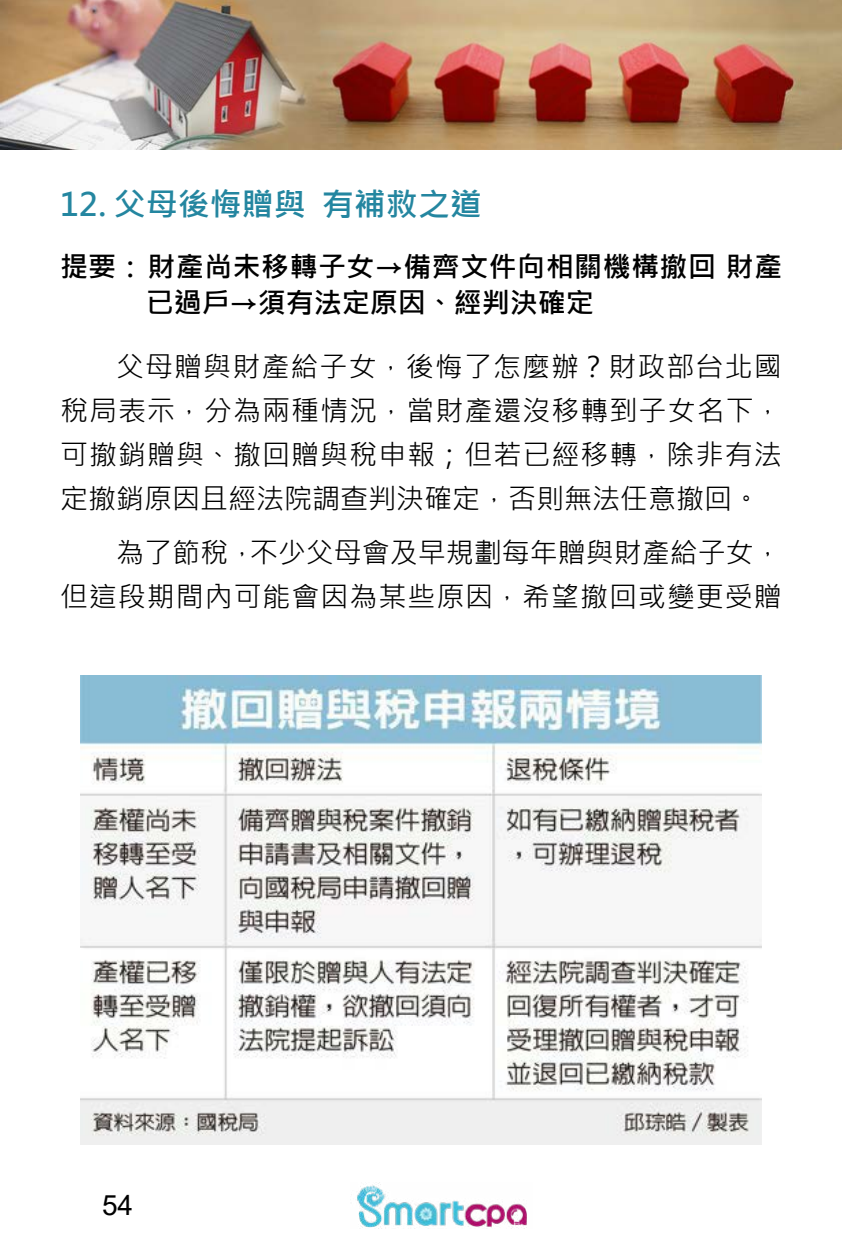
<style>
.page{position:relative;width:842px;height:1252px;background:#fff}
.page>*{position:absolute;margin:0;border:0;box-sizing:border-box;transform-origin:0 0}
.t1{font:700 32px "Microsoft Jheng Hei";color:#2486a0}
.t2{font:28px/44px "Microsoft Jheng Hei";letter-spacing:.015em;color:#000;text-align:justify}
.t3{font:28px/44px "Microsoft Jheng Hei";letter-spacing:.035em;color:#000;text-align:right}
.t4{font:700 28px/36px "Microsoft Jheng Hei";letter-spacing:.015em;color:#000}
.t5{font:28px "Arial";color:#000}
</style>
<div class="page">
<img style="left:357px;top:1182px;width:170px;height:46px">
<img style="left:80px;top:675px;width:682px;height:470px">
<img style="left:0;top:0;width:842px;height:150px">
<p class="t1" style="left:60px;top:185px;width:423px">12. 父母後悔贈與 有補救之道</p>
<p class="t4" style="left:146px;top:249px;width:638px;text-indent:-86px">提要：財產尚未移轉子女→備齊文件向相關機構撤回 財產已過戶→須有法定原因、經判決確定</p>
<p class="t2" style="left:60px;top:345px;width:723px;text-indent:56px">父母贈與財產給子女，後悔了怎麼辦？財政部台北國稅局表示，分為兩種情況，當財產還沒移轉到子女名下，可撤銷贈與、撤回贈與稅申報；但若已經移轉，除非有法定撤銷原因且經法院調查判決確定，否則無法任意撤回。</p>
<p class="t3" style="left:60px;top:531px;width:723px">為了節稅，不少父母會及早規劃每年贈與財產給子女，<br>但這段期間內可能會因為某些原因，希望撤回或變更受贈</p>
<p class="t5" style="left:102px;top:1186px;width:33px">54</p>
</div>
